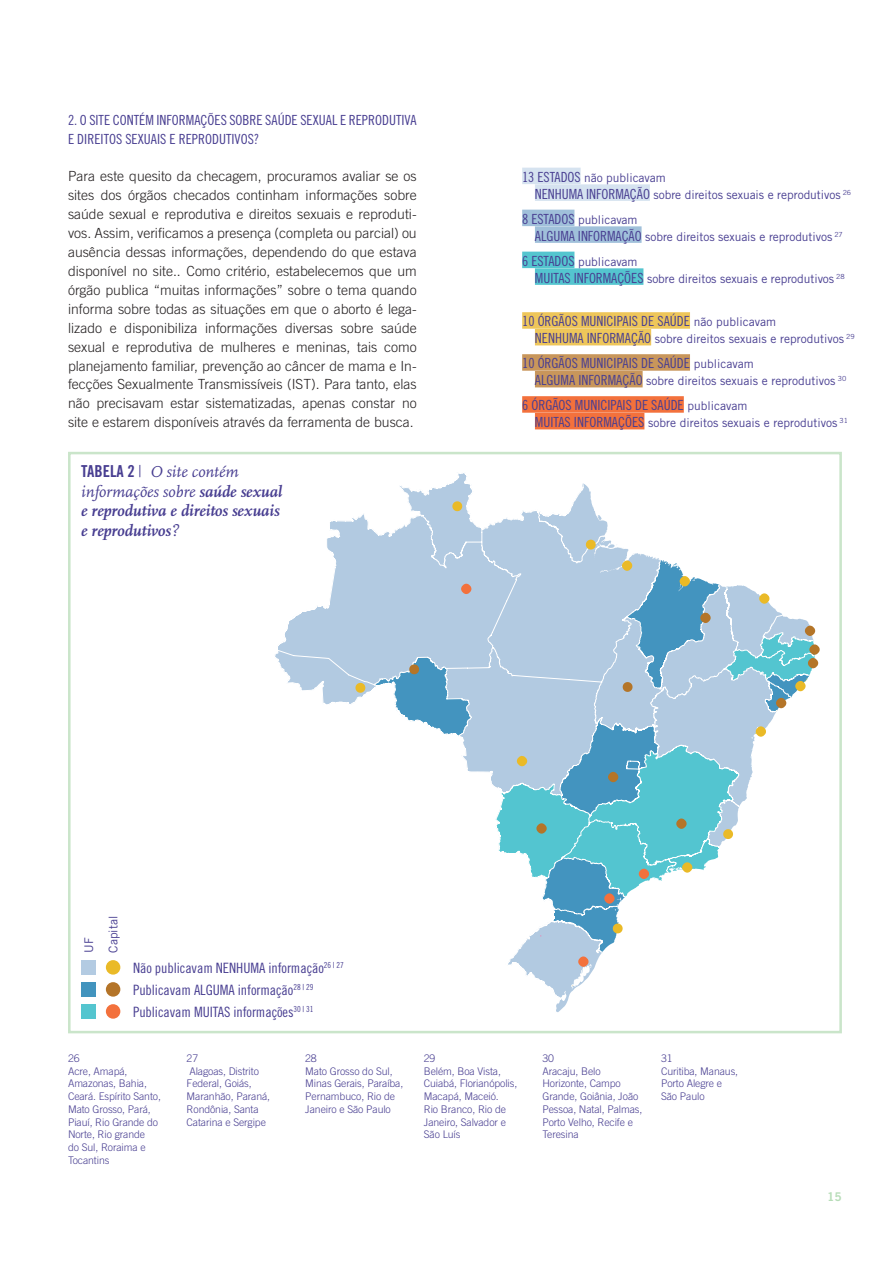
<style>
.page{position:relative;width:893px;height:1263px;background:#fff}
.page>*{position:absolute;margin:0;border:0;box-sizing:border-box;transform-origin:0 0}
.TEXTO{font:italic 700 16.5px/19.8px "Scala";color:#483e91}
.TEXTO-2{font:14.25px/22.2px "Trade Gothic LT Std Cn 18";letter-spacing:-.005em;color:#483e91}
.TEXTO-3{font:300 13.95px/18.9px "Trade Gothic LT Std";color:#231f20;text-align:justify}
.TEXTO-4{font:13.95px/18.9px "Trade Gothic LT Std Cn 18";color:#483e91}
.TEXTO-5{font:12px "Trade Gothic LT Std";letter-spacing:-.005em;color:#483e91}
.t1{font:12px "Trade Gothic LT Std Bd 2";color:#b7ddb8}
.Destaque_fora{font:300 10.5px/12.8px "Trade Gothic LT Std";letter-spacing:-.01em;color:#483e91}
.s1{font-family:"Trade Gothic LT Std Bd Cn 20";font-weight:400;font-style:normal}
.s2{font-family:"Trade Gothic LT Std";font-weight:300;font-style:normal}
.s3{font-weight:400}
.s4{font-family:"Trade Gothic LT Std Cn 18";font-size:13.95px}
.s5{font-family:"Trade Gothic LT Std";font-size:12px}
</style>
<div class="page">
<div style="left:522px;top:168px;width:59px;height:16px;background:#d6e3f0"></div>
<div style="left:535px;top:184px;width:115px;height:17px;background:#d6e3f0"></div>
<div style="left:522px;top:210px;width:52px;height:16px;background:#a0c0da"></div>
<div style="left:535px;top:226px;width:107px;height:17px;background:#a0c0da"></div>
<div style="left:522px;top:252px;width:52px;height:16px;background:#54c5cf"></div>
<div style="left:535px;top:268px;width:108px;height:17px;background:#54c5cf"></div>
<div style="left:522px;top:312px;width:168px;height:17px;background:#eec65a"></div>
<div style="left:535px;top:329px;width:116px;height:16px;background:#eec65a"></div>
<div style="left:522px;top:354px;width:168px;height:17px;background:#c8965b"></div>
<div style="left:535px;top:371px;width:108px;height:16px;background:#c8965b"></div>
<div style="left:522px;top:396px;width:162px;height:17px;background:#f3713c"></div>
<div style="left:535px;top:413px;width:109px;height:16px;background:#f3713c"></div>
<svg style="left:274px;top:451px;width:541px;height:4px"></svg>
<svg style="left:275px;top:473px;width:545px;height:539px"></svg>
<div style="left:82px;top:960px;width:14px;height:14px;background:#b3cbe2"></div>
<div style="left:82px;top:982px;width:14px;height:15px;background:#4294be"></div>
<div style="left:82px;top:1004px;width:14px;height:15px;background:#54c5cf"></div>
<div style="left:106px;top:960px;width:14px;height:14px;background:#eaba27;border-radius:50%"></div>
<div style="left:106px;top:982px;width:14px;height:15px;background:#b47428;border-radius:50%"></div>
<div style="left:106px;top:1004px;width:14px;height:15px;background:#f3713c;border-radius:50%"></div>
<p class="TEXTO-4" style="left:68px;top:110px;width:350px">2. O SITE CONTÉM INFORMAÇÕES SOBRE SAÚDE SEXUAL E REPRODUTIVA<br>E DIREITOS SEXUAIS E REPRODUTIVOS?</p>
<p class="TEXTO-3" style="left:68px;top:167px;width:350px">Para este quesito da checagem, procuramos avaliar se os sites dos órgãos checados continham informações sobre saúde sexual e reprodutiva e direitos sexuais e reproduti&shy;vos. Assim, verificamos a presença (completa ou parcial) ou ausência dessas informações, dependendo do que estava disponível no site.. Como critério, estabelecemos que um órgão publica “muitas informações” sobre o tema quando informa sobre todas as situações em que o aborto é lega&shy;lizado e disponibiliza informações diversas sobre saúde sexual e reprodutiva de mulheres e meninas, tais como planejamento familiar, prevenção ao câncer de mama e In&shy;fecções Sexualmente Transmissíveis (IST). Para tanto, elas não precisavam estar sistematizadas, apenas constar no site e estarem disponíveis através da ferramenta de busca.</p>
<p class="TEXTO" style="left:81px;top:462px;width:202px"><span class="s1">TABELA 2</span> <span class="s2">|</span> <span class="s3">O site contém informações sobre</span> saúde sexual e reprodutiva e direitos sexuais e reprodutivos<span class="s3">?</span></p>
<p class="TEXTO-5" style="left:522px;top:170px;width:145px"><span class="s4">13 ESTADOS</span> não publicavam</p>
<p class="TEXTO-5" style="left:535px;top:187px;width:318px"><span class="s4">NENHUMA INFORMAÇÃO</span> sobre direitos sexuais e reprodutivos <sup>26</sup></p>
<p class="TEXTO-5" style="left:522px;top:212px;width:117px"><span class="s4">8 ESTADOS</span> publicavam</p>
<p class="TEXTO-5" style="left:535px;top:229px;width:309px"><span class="s4">ALGUMA INFORMAÇÃO</span> sobre direitos sexuais e reprodutivos <sup>27</sup></p>
<p class="TEXTO-5" style="left:522px;top:254px;width:117px"><span class="s4">6 ESTADOS</span> publicavam</p>
<p class="TEXTO-5" style="left:535px;top:271px;width:311px"><span class="s4">MUITAS INFORMAÇÕES</span> sobre direitos sexuais e reprodutivos <sup>28</sup></p>
<p class="TEXTO-4" style="left:522px;top:312px;width:255px">10 ÓRGÃOS MUNICIPAIS DE SAÚDE <span class="s5">não publicavam</span></p>
<p class="TEXTO-5" style="left:535px;top:332px;width:321px"><span class="s4">NENHUMA INFORMAÇÃO</span> sobre direitos sexuais e reprodutivos <sup>29</sup></p>
<p class="TEXTO-4" style="left:522px;top:354px;width:233px">10 ÓRGÃOS MUNICIPAIS DE SAÚDE <span class="s5">publicavam</span></p>
<p class="TEXTO-5" style="left:535px;top:374px;width:313px"><span class="s4">ALGUMA INFORMAÇÃO</span> sobre direitos sexuais e reprodutivos <sup>30</sup></p>
<p class="TEXTO-4" style="left:522px;top:396px;width:227px">6 ÓRGÃOS MUNICIPAIS DE SAÚDE <span class="s5">publicavam</span></p>
<p class="TEXTO-5" style="left:535px;top:416px;width:315px"><span class="s4">MUITAS INFORMAÇÕES</span> sobre direitos sexuais e reprodutivos <sup>31</sup></p>
<p class="TEXTO-5" style="left:82px;top:952px;width:17px;rotate:-90deg">UF</p>
<p class="TEXTO-5" style="left:106px;top:952px;width:38px;rotate:-90deg">Capital</p>
<p class="TEXTO-2" style="left:133px;top:956px;width:212px">Não publicavam NENHUMA informação<sup>26</sup> <sup>|</sup> <sup>27<br></sup>Publicavam ALGUMA informação<sup>28</sup> <sup>|</sup> <sup>29</sup></p>
<p class="TEXTO-2" style="left:133px;top:1000px;width:182px">Publicavam MUITAS informações<sup>30</sup> <sup>|</sup> <sup>31</sup></p>
<p class="Destaque_fora" style="left:68px;top:1052px;width:94px">26<br>Acre, Amapá,<br>Amazonas, Bahia,<br>Ceará. Espírito Santo,<br>Mato Grosso, Pará,<br>Piauí, Rio Grande do<br>Norte, Rio grande<br>do Sul, Roraima e<br>Tocantins</p>
<p class="Destaque_fora" style="left:187px;top:1052px;width:85px">27<br>Alagoas, Distrito<br>Federal, Goiás,<br>Maranhão, Paraná,<br>Rondônia, Santa<br>Catarina e Sergipe</p>
<p class="Destaque_fora" style="left:305px;top:1052px;width:100px">28<br>Mato Grosso do Sul,<br>Minas Gerais, Paraíba,<br>Pernambuco, Rio de<br>Janeiro e São Paulo</p>
<p class="Destaque_fora" style="left:424px;top:1052px;width:95px">29<br>Belém, Boa Vista,<br>Cuiabá, Florianópolis,<br>Macapá, Maceió.<br>Rio Branco, Rio de<br>Janeiro, Salvador e<br>São Luís</p>
<p class="Destaque_fora" style="left:542px;top:1052px;width:101px">30<br>Aracaju, Belo<br>Horizonte, Campo<br>Grande, Goiânia, João<br>Pessoa, Natal, Palmas,<br>Porto Velho, Recife e<br>Teresina</p>
<p class="Destaque_fora" style="left:661px;top:1051px;width:79px">31<br>Curitiba, Manaus,<br>Porto Alegre e<br>São Paulo</p>
<p class="t1" style="left:827px;top:1189px;width:16px">15</p>
</div>
